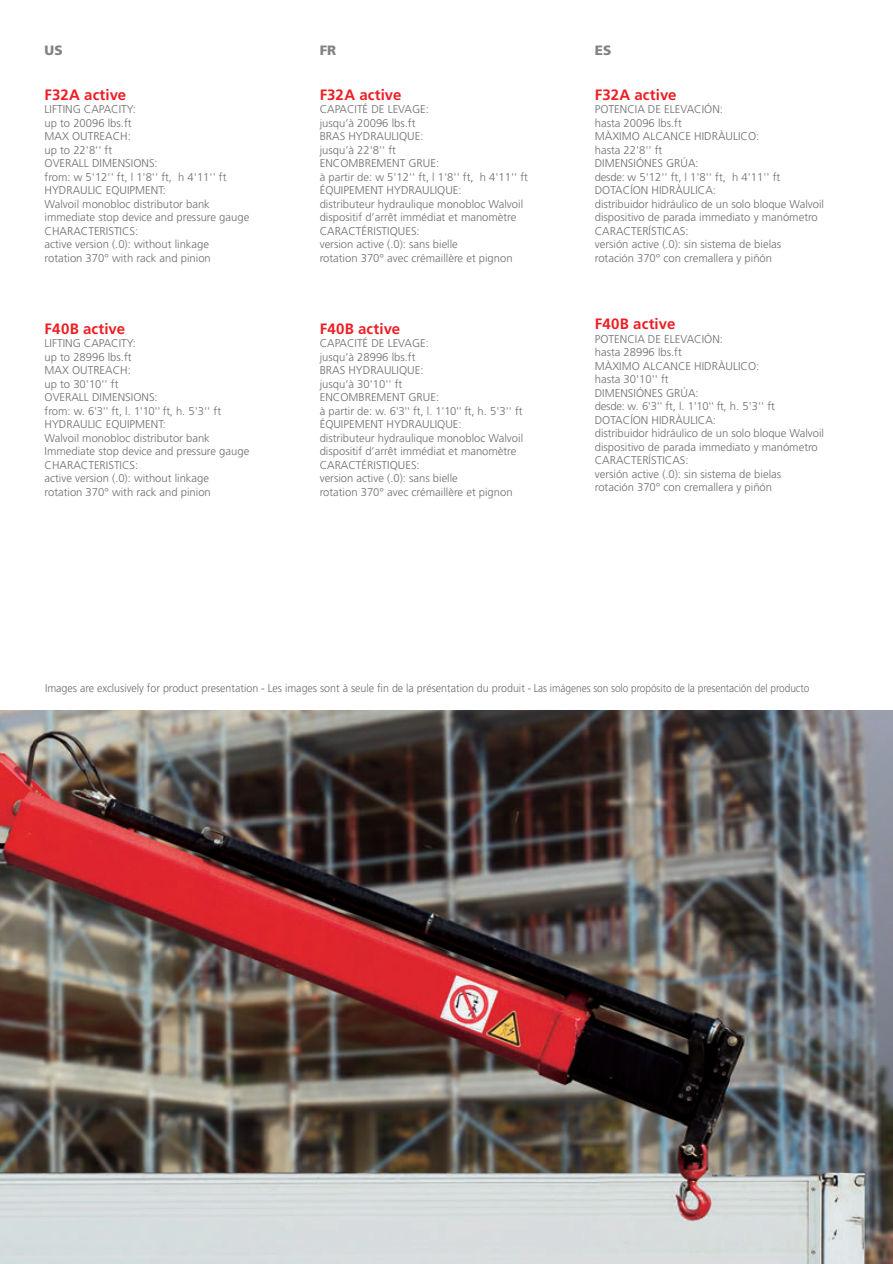
<style>
.page{position:relative;width:893px;height:1264px;background:#fff}
.page>*{position:absolute;margin:0;border:0;box-sizing:border-box;transform-origin:0 0}
.t1{font:700 15px "Frutiger";letter-spacing:.005em;color:#ee1d23}
.t2{font:900 13.5px "Frutiger";color:#808285}
.t3{font:300 11.25px/13.5px "Frutiger";color:#6c6d70}
.t4{font:300 11.25px "Frutiger";color:#6c6d70;scale:.95 1}
</style>
<div class="page">
<img style="left:0;top:710px;width:892px;height:554px">
<p class="t2" style="left:45px;top:42px;width:19px">US</p>
<h1 class="t1" style="left:45px;top:86px;width:83px">F32A active</h1>
<p class="t3" style="left:45px;top:103px;width:206px">LIFTING CAPACITY:<br>up to 20096 lbs.ft<br>MAX OUTREACH:<br>up to 22'8'' ft<br>OVERALL DIMENSIONS:<br>from: w 5'12'' ft, l 1'8'' ft, h 4'11'' ft<br>HYDRAULIC EQUIPMENT:<br>Walvoil monobloc distributor bank immediate stop device and pressure gauge<br>CHARACTERISTICS:<br>active version (.0): without linkage rotation 370° with rack and pinion</p>
<h1 class="t1" style="left:45px;top:320px;width:82px">F40B active</h1>
<p class="t3" style="left:45px;top:337px;width:206px">LIFTING CAPACITY:<br>up to 28996 lbs.ft<br>MAX OUTREACH:<br>up to 30'10'' ft<br>OVERALL DIMENSIONS:<br>from: w. 6'3'' ft, l. 1'10'' ft, h. 5'3'' ft<br>HYDRAULIC EQUIPMENT:<br>Walvoil monobloc distributor bank<br>Immediate stop device and pressure gauge<br>CHARACTERISTICS:<br>active version (.0): without linkage rotation 370° with rack and pinion</p>
<p class="t2" style="left:320px;top:42px;width:18px">FR</p>
<h1 class="t1" style="left:320px;top:86px;width:83px">F32A active</h1>
<p class="t3" style="left:320px;top:103px;width:210px">CAPACITÉ DE LEVAGE:<br>jusqu’à 20096 lbs.ft<br>BRAS HYDRAULIQUE:<br>jusqu’à 22'8'' ft<br>ENCOMBREMENT GRUE:<br>à partir de: w 5'12'' ft, l 1'8'' ft, h 4'11'' ft<br>ÉQUIPEMENT HYDRAULIQUE:<br>distributeur hydraulique monobloc Walvoil dispositif d’arrêt immédiat et manomètre<br>CARACTÉRISTIQUES:<br>version active (.0): sans bielle<br>rotation 370° avec crémaillère et pignon</p>
<h1 class="t1" style="left:320px;top:320px;width:82px">F40B active</h1>
<p class="t3" style="left:320px;top:337px;width:205px">CAPACITÉ DE LEVAGE:<br>jusqu’à 28996 lbs.ft<br>BRAS HYDRAULIQUE:<br>jusqu’à 30'10'' ft<br>ENCOMBREMENT GRUE:<br>à partir de: w. 6'3'' ft, l. 1'10'' ft, h. 5'3'' ft<br>ÉQUIPEMENT HYDRAULIQUE:<br>distributeur hydraulique monobloc Walvoil dispositif d’arrêt immédiat et manomètre<br>CARACTÉRISTIQUES:<br>version active (.0): sans bielle<br>rotation 370° avec crémaillère et pignon</p>
<p class="t2" style="left:594px;top:42px;width:18px">ES</p>
<h1 class="t1" style="left:594px;top:86px;width:83px">F32A active</h1>
<p class="t3" style="left:594px;top:103px;width:231px">POTENCIA DE ELEVACIÓN:<br>hasta 20096 lbs.ft<br>MÀXIMO ALCANCE HIDRÀULICO:<br>hasta 22'8'' ft<br>DIMENSIÓNES GRÚA:<br>desde: w 5'12'' ft, l 1'8'' ft, h 4'11'' ft<br>DOTACÍON HIDRÀULICA:<br>distribuidor hidráulico de un solo bloque Walvoil dispositivo de parada immediato y manómetro<br>CARACTERÍSTICAS:<br>versión active (.0): sin sistema de bielas<br>rotación 370° con cremallera y piñón</p>
<h1 class="t1" style="left:594px;top:315px;width:82px">F40B active</h1>
<p class="t3" style="left:594px;top:332px;width:231px">POTENCIA DE ELEVACIÓN:<br>hasta 28996 lbs.ft<br>MÀXIMO ALCANCE HIDRÀULICO:<br>hasta 30'10'' ft<br>DIMENSIÓNES GRÚA:<br>desde: w. 6'3'' ft, l. 1'10'' ft, h. 5'3'' ft<br>DOTACÍON HIDRÀULICA:<br>distribuidor hidráulico de un solo bloque Walvoil dispositivo de parada immediato y manómetro<br>CARACTERÍSTICAS:<br>versión active (.0): sin sistema de bielas<br>rotación 370° con cremallera y piñón</p>
<p class="t4" style="left:45px;top:682px;width:806px">Images are exclusively for product presentation - Les images sont à seule fin de la présentation du produit - Las imágenes son solo propósito de la presentación del producto</p>
</div>
